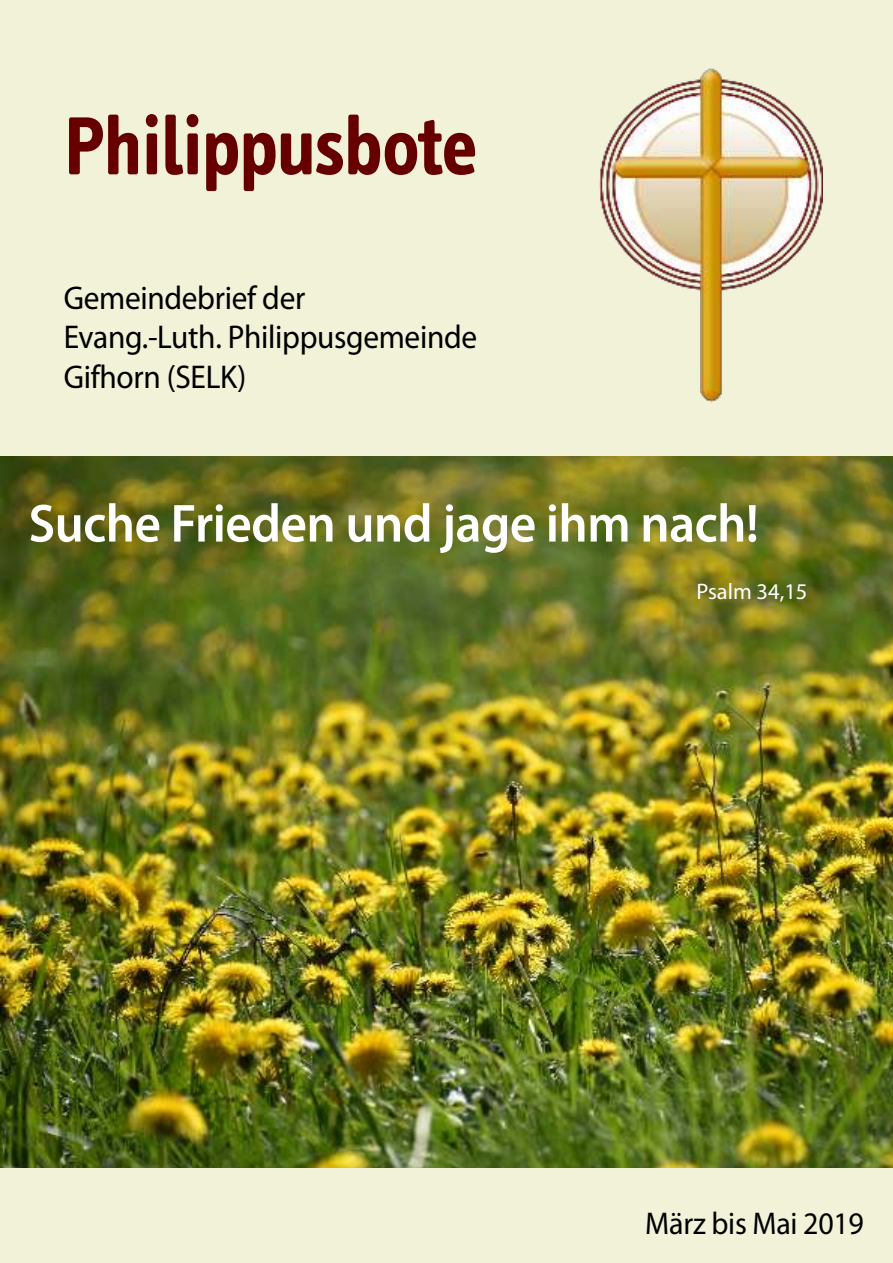
<style>
.page{position:relative;width:893px;height:1263px;background:#f2f2d8}
.page>*{position:absolute;margin:0;border:0;box-sizing:border-box;transform-origin:0 0}
.t1{font:700 84px "Info Text";letter-spacing:-.01em;color:#600;scale:.95 1}
.t2{font:600 54px "Myriad Pro";letter-spacing:-.01em;color:#fff;scale:.95 1}
.t3{font:33px/39.6px "Myriad Pro";letter-spacing:-.01em;color:#000;scale:.95 1}
.t4{font:31.5px "Myriad Pro";letter-spacing:-.01em;color:#000;scale:.95 1}
.t5{font:22.5px "Myriad Pro";color:#fff}
</style>
<div class="page">
<img style="left:600px;top:68px;width:222px;height:335px">
<img style="left:0;top:456px;width:893px;height:711px">
<h1 class="t1" style="left:64px;top:110px;width:437px">Philippusbote</h1>
<p class="t3" style="left:64px;top:279px;width:437px">Gemeindebrief der<br>Evang.-Luth. Philippusgemeinde<br>Gifhorn (SELK)</p>
<h2 class="t2" style="left:28px;top:503px;width:770px">Suche Frieden und jage ihm nach!</h2>
<p class="t5" style="left:696px;top:580px;width:112px">Psalm 34,15</p>
<p class="t4" style="left:645px;top:1208px;width:231px">März bis Mai 2019</p>
</div>
